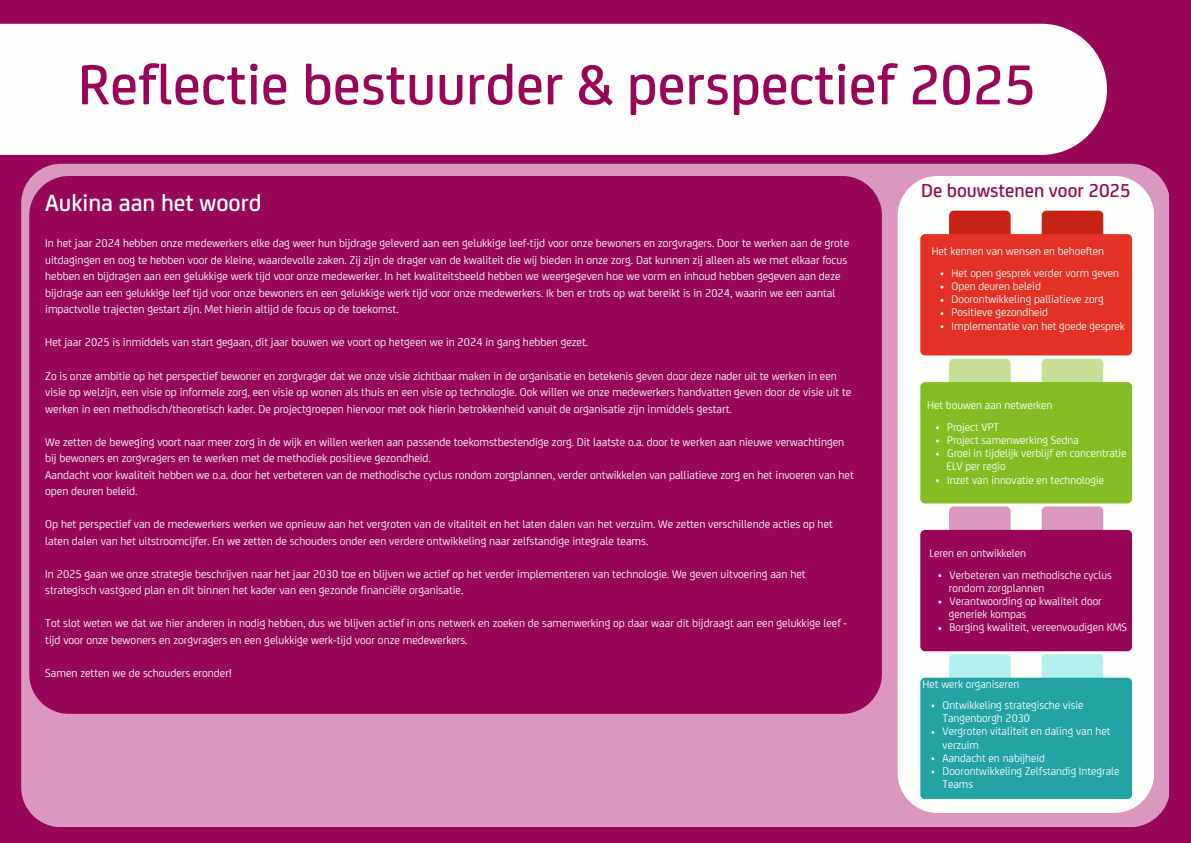
<style>
.page{position:relative;width:1191px;height:843px;background:#fff}
.page>*{position:absolute;margin:0;border:0;box-sizing:border-box;transform-origin:0 0}
.t1{font:500 60px "FS Joey";color:#980757}
.t2{font:500 25px "FS Joey";color:#fefefd}
.t3{font:500 20px "FS Joey";color:#980757}
.t4{font:12px/16.5px "FS Joey";color:#fefefd}
.t5{font:11.7px/13.2px "FS Joey";color:#fefefd}
</style>
<div class="page">
<div style="left:0;top:0;width:1190px;height:842px;background:#980757"></div>
<div style="left:21px;top:164px;width:1147px;height:662px;background:#db98be"></div>
<div style="left:29px;top:176px;width:852px;height:537px;background:#980757;border-radius:40px"></div>
<div style="left:0;top:24px;width:1106px;height:131px;background:#fefefd"></div>
<div style="left:897px;top:176px;width:256px;height:636px;background:#fefefd;border-radius:40px"></div>
<div style="left:948px;top:210px;width:62px;height:33px;background:#c62315;border-radius:5px"></div>
<div style="left:1041px;top:210px;width:62px;height:33px;background:#c62315;border-radius:5px"></div>
<div style="left:920px;top:234px;width:211px;height:121px;background:#e43125;border-radius:5px"></div>
<div style="left:948px;top:358px;width:62px;height:33px;background:#c5df96;border-radius:5px"></div>
<div style="left:1041px;top:358px;width:62px;height:33px;background:#c5df96;border-radius:5px"></div>
<div style="left:920px;top:382px;width:211px;height:121px;background:#86bd24;border-radius:5px"></div>
<div style="left:948px;top:654px;width:62px;height:32px;background:#b4eff0;border-radius:5px"></div>
<div style="left:1041px;top:654px;width:62px;height:32px;background:#b4eff0;border-radius:5px"></div>
<div style="left:920px;top:677px;width:211px;height:121px;background:#23a3a4;border-radius:5px"></div>
<div style="left:948px;top:506px;width:62px;height:32px;background:#db98be;border-radius:5px"></div>
<div style="left:1041px;top:506px;width:62px;height:32px;background:#db98be;border-radius:5px"></div>
<div style="left:920px;top:529px;width:211px;height:122px;background:#980757;border-radius:5px"></div>
<h1 class="t1" style="left:78px;top:51px;width:959px">Reflectie bestuurder &amp; perspectief 2025</h1>
<p class="t2" style="left:45px;top:188px;width:218px">Aukina aan het woord</p>
<p class="t4" style="left:45px;top:235px;width:805px">In het jaar 2024 hebben onze medewerkers elke dag weer hun bijdrage geleverd aan een gelukkige leef-tijd voor onze bewoners en zorgvragers. Door te werken aan de grote uitdagingen en oog te hebben voor de kleine, waardevolle zaken. Zij zijn de drager van de kwaliteit die wij bieden in onze zorg. Dat kunnen zij alleen als we met elkaar focus hebben en bijdragen aan een gelukkige werk tijd voor onze medewerker. In het kwaliteitsbeeld hebben we weergegeven hoe we vorm en inhoud hebben gegeven aan deze bijdrage aan een gelukkige leef tijd voor onze bewoners en een gelukkige werk tijd voor onze medewerkers. Ik ben er trots op wat bereikt is in 2024, waarin we een aantal impactvolle trajecten gestart zijn. Met hierin altijd de focus op de toekomst.</p>
<p class="t4" style="left:45px;top:334px;width:544px">Het jaar 2025 is inmiddels van start gegaan, dit jaar bouwen we voort op hetgeen we in 2024 in gang hebben gezet.</p>
<p class="t4" style="left:45px;top:367px;width:807px">Zo is onze ambitie op het perspectief bewoner en zorgvrager dat we onze visie zichtbaar maken in de organisatie en betekenis geven door deze nader uit te werken in een visie op welzijn, een visie op informele zorg, een visie op wonen als thuis en een visie op technologie. Ook willen we onze medewerkers handvatten geven door de visie uit te werken in een methodisch/theoretisch kader. De projectgroepen hiervoor met ook hierin betrokkenheid vanuit de organisatie zijn inmiddels gestart.</p>
<p class="t4" style="left:45px;top:433px;width:800px">We zetten de beweging voort naar meer zorg in de wijk en willen werken aan passende toekomstbestendige zorg. Dit laatste o.a. door te werken aan nieuwe verwachtingen bij bewoners en zorgvragers en te werken met de methodiek positieve gezondheid.</p>
<p class="t4" style="left:45px;top:466px;width:810px">Aandacht voor kwaliteit hebben we o.a. door het verbeteren van de methodische cyclus rondom zorgplannen, verder ontwikkelen van palliatieve zorg en het invoeren van het open deuren beleid.</p>
<p class="t4" style="left:45px;top:515px;width:789px">Op het perspectief van de medewerkers werken we opnieuw aan het vergroten van de vitaliteit en het laten dalen van het verzuim. We zetten verschillende acties op het laten dalen van het uitstroomcijfer. En we zetten de schouders onder een verdere ontwikkeling naar zelfstandige integrale teams.</p>
<p class="t4" style="left:45px;top:565px;width:762px">In 2025 gaan we onze strategie beschrijven naar het jaar 2030 toe en blijven we actief op het verder implementeren van technologie. We geven uitvoering aan het strategisch vastgoed plan en dit binnen het kader van een gezonde financiële organisatie.</p>
<p class="t4" style="left:45px;top:614px;width:803px">Tot slot weten we dat we hier anderen in nodig hebben, dus we blijven actief in ons netwerk en zoeken de samenwerking op daar waar dit bijdraagt aan een gelukkige leef - tijd voor onze bewoners en zorgvragers en een gelukkige werk-tijd voor onze medewerkers.</p>
<h3 class="t4" style="left:45px;top:664px;width:188px">Samen zetten we de schouders eronder!</h3>
<h2 class="t3" style="left:920px;top:179px;width:211px">De bouwstenen voor 2025</h2>
<p class="t5" style="left:931px;top:244px;width:174px">Het kennen van wensen en behoeften</p>
<p class="t5" style="left:951px;top:266px;width:169px">Het open gesprek verder vorm geven</p>
<p class="t5" style="left:951px;top:279px;width:91px">Open deuren beleid</p>
<p class="t5" style="left:951px;top:292px;width:153px">Doorontwikkeling palliatieve zorg</p>
<p class="t5" style="left:951px;top:306px;width:98px">Positieve gezondheid</p>
<p class="t5" style="left:951px;top:319px;width:175px">Implementatie van het goede gesprek</p>
<p class="t5" style="left:927px;top:398px;width:127px">Het bouwen aan netwerken</p>
<p class="t5" style="left:947px;top:420px;width:54px">Project VPT</p>
<p class="t5" style="left:947px;top:433px;width:133px">Project samenwerking Sedna</p>
<p class="t5" style="left:947px;top:446px;width:181px">Groei in tijdelijk verblijf en concentratie</p>
<p class="t5" style="left:946px;top:459px;width:61px">ELV per regio</p>
<p class="t5" style="left:947px;top:473px;width:158px">Inzet van innovatie en technologie</p>
<p class="t5" style="left:929px;top:545px;width:98px">Leren en ontwikkelen</p>
<p class="t5" style="left:949px;top:568px;width:164px">Verbeteren van methodische cyclus</p>
<p class="t5" style="left:948px;top:581px;width:97px">rondom zorgplannen</p>
<p class="t5" style="left:949px;top:594px;width:154px">Verantwoording op kwaliteit door</p>
<p class="t5" style="left:948px;top:607px;width:79px">generiek kompas</p>
<p class="t5" style="left:949px;top:620px;width:179px">Borging kwaliteit, vereenvoudigen KMS</p>
<p class="t5" style="left:922px;top:677px;width:98px">Het werk organiseren</p>
<p class="t5" style="left:942px;top:698px;width:142px">Ontwikkeling strategische visie<br>Tangenborgh 2030</p>
<p class="t5" style="left:942px;top:724px;width:169px">Vergroten vitaliteit en daling van het verzuim</p>
<p class="t5" style="left:942px;top:750px;width:104px">Aandacht en nabijheid</p>
<p class="t5" style="left:942px;top:764px;width:178px">Doorontwikkeling Zelfstandig Integrale<br>Teams</p>
</div>
